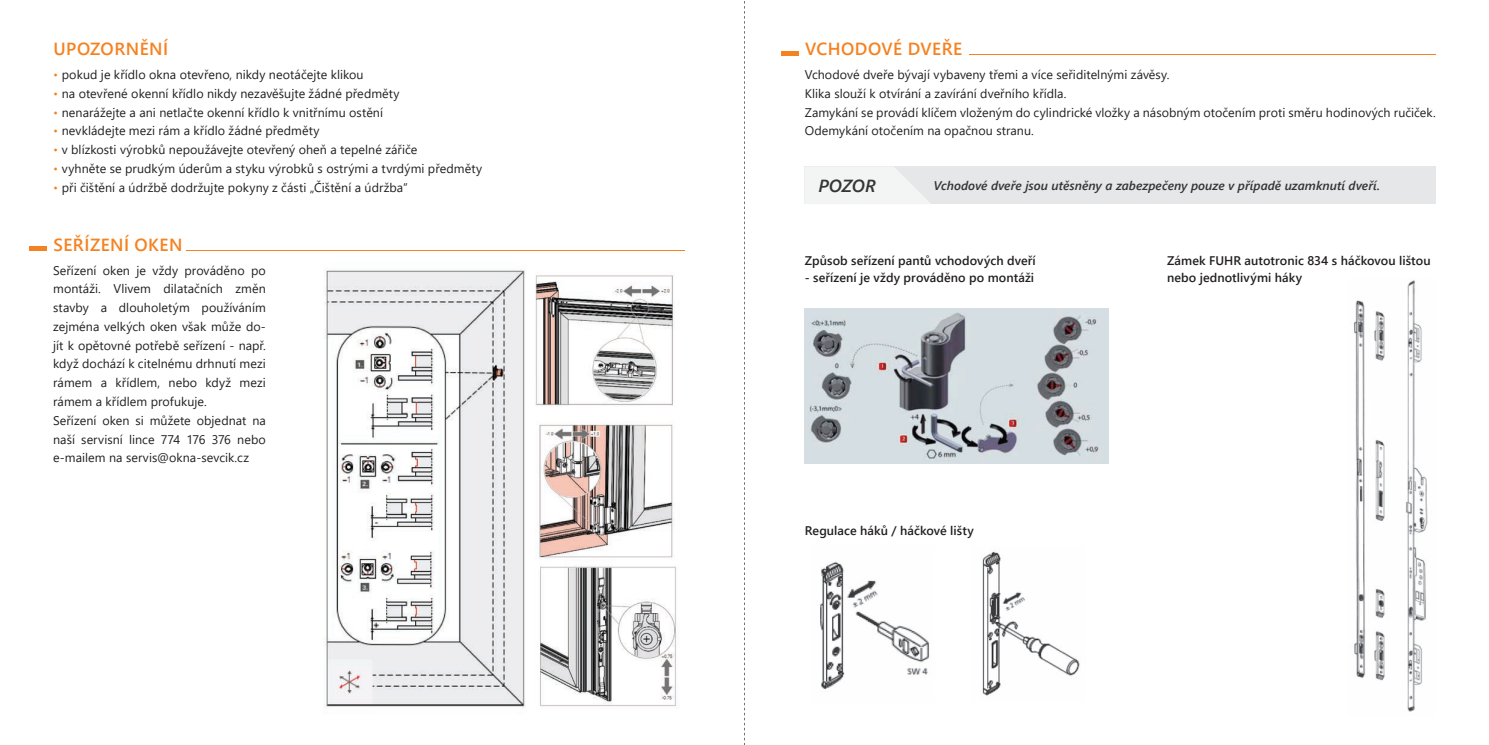
<style>
.page{position:relative;width:1489px;height:745px;background:#fff}
.page>*{position:absolute;margin:0;border:0;box-sizing:border-box;transform-origin:0 0}
.t1{font:600 17.5px "Segoe UI";letter-spacing:.025em;color:#f58220}
.t2{font:italic 600 17.5px "Segoe UI";letter-spacing:-.01em;color:#353534}
.t3{font:12.5px/18.8px "Segoe UI";letter-spacing:.005em;color:#231f20}
.t4{font:600 12.5px/17.5px "Segoe UI";letter-spacing:.005em;color:#231f20}
.t5{font:italic 600 12.5px "Segoe UI";letter-spacing:.005em;color:#353534}
.s1{color:#f58220}
</style>
<div class="page">
<hr style="left:781px;top:51px;width:17px;height:4px;background:#f58220">
<hr style="left:30px;top:246px;width:17px;height:4px;background:#f58220">
<hr style="left:969px;top:54px;width:466px;height:1px;background:#f58220">
<hr style="left:186px;top:249px;width:498px;height:1px;background:#f58220">
<svg style="left:744px;top:1px;width:1px;height:743px"></svg>
<img style="left:324px;top:270px;width:353px;height:438px">
<div style="left:804px;top:167px;width:631px;height:37px;background:#e6e7e9"></div>
<svg style="left:805px;top:167px;width:125px;height:37px"></svg>
<img style="left:804px;top:308px;width:304px;height:155px">
<img style="left:1354px;top:280px;width:74px;height:432px">
<img style="left:982px;top:551px;width:98px;height:145px">
<img style="left:820px;top:561px;width:110px;height:128px">
<h1 class="t1" style="left:53px;top:33px;width:116px">UPOZORNĚNÍ</h1>
<p class="t3" style="left:53px;top:64px;width:430px"><span class="s1">٠</span> pokud je křídlo okna otevřeno, nikdy neotáčejte klikou<br><span class="s1">٠</span> na otevřené okenní křídlo nikdy nezavěšujte žádné předměty<br><span class="s1">٠</span> nenarážejte a ani netlačte okenní křídlo k vnitřnímu ostění<br><span class="s1">٠</span> nevkládejte mezi rám a křídlo žádné předměty<br><span class="s1">٠</span> v blízkosti výrobků nepoužávejte otevřený oheň a tepelné zářiče<br><span class="s1">٠</span> vyhněte se prudkým úderům a styku výrobků s ostrými a tvrdými předměty <span class="s1">٠</span> při čištění a údržbě dodržujte pokyny z části „Čištění a údržba“</p>
<h1 class="t1" style="left:53px;top:228px;width:130px">SEŘÍZENÍ OKEN</h1>
<p class="t3" style="left:53px;top:259px;width:214px">Seřízení oken je vždy prováděno po montáži. Vlivem dilatačních změn stavby a dlouholetým používáním zejména velkých oken však může do&shy;jít k opětovné potřebě seřízení - např. když dochází k citelnému drhnutí mezi rámem a křídlem, nebo když mezi rámem a křídlem profukuje.<br>Seřízení oken si můžete objednat na naší servisní lince 774 176 376 nebo e-mailem na servis@okna-sevcik.cz</p>
<h1 class="t1" style="left:805px;top:33px;width:159px">VCHODOVÉ DVEŘE</h1>
<p class="t3" style="left:804px;top:64px;width:632px">Vchodové dveře bývají vybaveny třemi a více seřiditelnými závěsy.<br>Klika slouží k otvírání a zavírání dveřního křídla.<br>Zamykání se provádí klíčem vloženým do cylindrické vložky a násobným otočením proti směru hodinových ručiček.<br>Odemykání otočením na opačnou stranu.</p>
<h1 class="t2" style="left:818px;top:169px;width:59px">POZOR</h1>
<p class="t5" style="left:933px;top:174px;width:448px">Vchodové dveře jsou utěsněny a zabezpečeny pouze v případě uzamknutí dveří.</p>
<p class="t4" style="left:804px;top:250px;width:233px">Způsob seřízení pantů vchodových dveří</p>
<p class="t4" style="left:804px;top:268px;width:231px">- seřízení je vždy prováděno po montáži</p>
<p class="t4" style="left:804px;top:520px;width:170px">Regulace háků / háčkové lišty</p>
<p class="t4" style="left:1166px;top:250px;width:265px">Zámek FUHR autotronic 834 s háčkovou lištou nebo jednotlivými háky</p>
</div>
